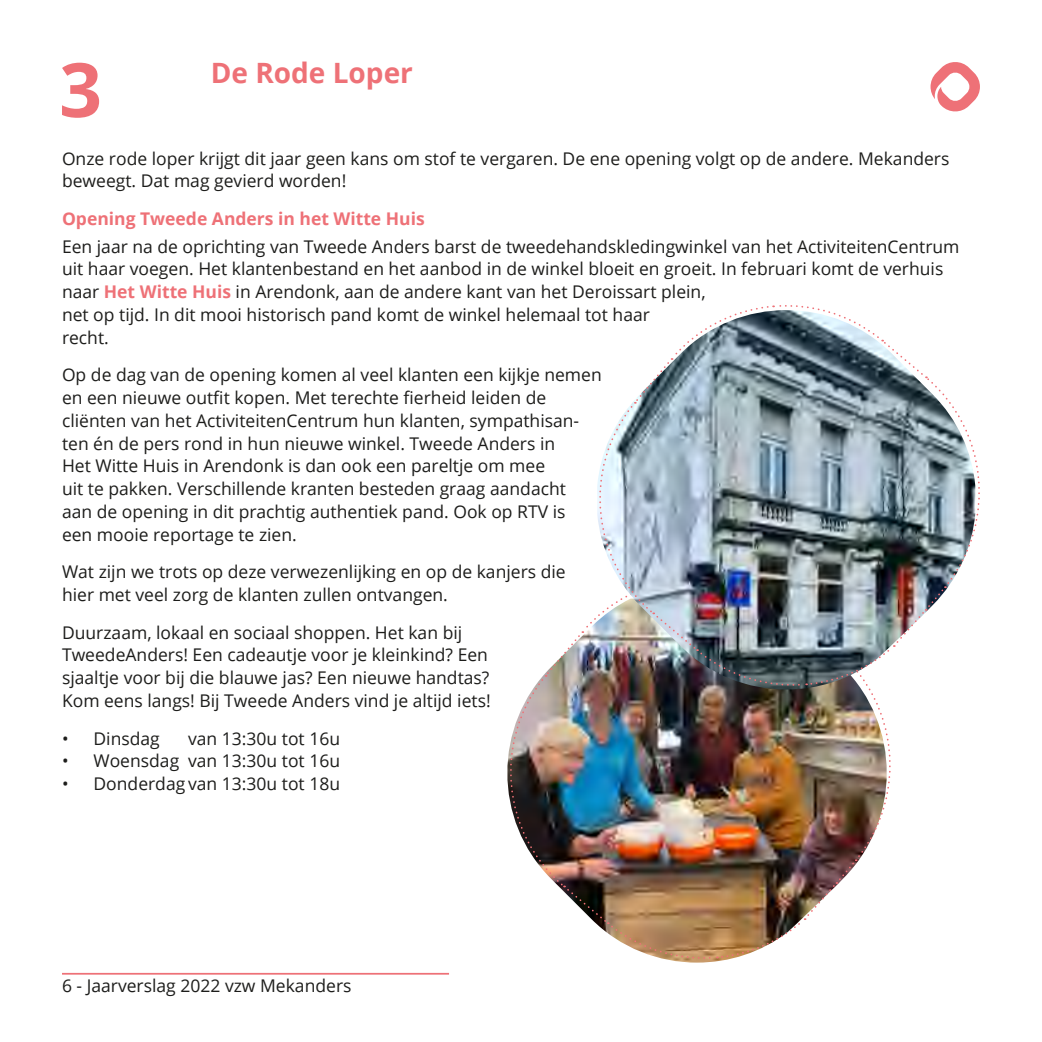
<style>
.page{position:relative;width:1042px;height:1042px;background:#fff}
.page>*{position:absolute;margin:0;border:0;box-sizing:border-box;transform-origin:0 0}
.t1{font:700 75.08px "Open Sans";color:#ee7177}
.t2{font:700 28px "Open Sans";color:#ee7177}
.t3{font:17.5px/22.8px "Open Sans";color:#1d1d1b}
.t4{font:700 17.5px "Open Sans";color:#ee7177}
.s1{font-weight:700;color:#ee7177}
</style>
<div class="page">
<hr style="left:62px;top:973px;width:387px;height:1px;background:#ee7177">
<svg style="left:930px;top:62px;width:50px;height:50px"></svg>
<img style="left:507px;top:305px;width:473px;height:655px">
<h1 class="t1" style="left:59px;top:37px;width:44px">3</h1>
<h2 class="t2" style="left:211px;top:54px;width:204px">De Rode Loper</h2>
<p class="t3" style="left:62px;top:146px;width:889px">Onze rode loper krijgt dit jaar geen kans om stof te vergaren. De ene opening volgt op de andere. Mekanders beweegt. Dat mag gevierd worden!</p>
<p class="t4" style="left:62px;top:206px;width:364px">Opening Tweede Anders in het Witte Huis</p>
<p class="t3" style="left:62px;top:234px;width:899px">Een jaar na de oprichting van Tweede Anders barst de tweedehandskledingwinkel van het ActiviteitenCentrum uit haar voegen. Het klantenbestand en het aanbod in de winkel bloeit en groeit. In februari komt de verhuis naar <span class="s1">Het Witte Huis</span> in Arendonk, aan de andere kant van het Deroissart plein,<br>net op tijd. In dit mooi historisch pand komt de winkel helemaal tot haar<br>recht.</p>
<p class="t3" style="left:62px;top:363px;width:541px">Op de dag van de opening komen al veel klanten een kijkje nemen en een nieuwe outfit kopen. Met terechte fierheid leiden de cliënten van het ActiviteitenCentrum hun klanten, sympathisan&shy;ten én de pers rond in hun nieuwe winkel. Tweede Anders in<br>Het Witte Huis in Arendonk is dan ook een pareltje om mee<br>uit te pakken. Verschillende kranten besteden graag aandacht<br>aan de opening in dit prachtig authentiek pand. Ook op RTV is<br>een mooie reportage te zien.</p>
<p class="t3" style="left:62px;top:560px;width:505px">Wat zijn we trots op deze verwezenlijking en op de kanjers die hier met veel zorg de klanten zullen ontvangen.</p>
<p class="t3" style="left:62px;top:620px;width:430px">Duurzaam, lokaal en sociaal shoppen. Het kan bij TweedeAnders! Een cadeautje voor je kleinkind? Een sjaaltje voor bij die blauwe jas? Een nieuwe handtas?<br>Kom eens langs! Bij Tweede Anders vind je altijd iets!</p>
<p class="t3" style="left:62px;top:726px;width:99px">• Dinsdag</p>
<p class="t3" style="left:188px;top:726px;width:154px">van 13:30u tot 16u</p>
<p class="t3" style="left:62px;top:749px;width:280px">• Woensdag van 13:30u tot 16u</p>
<p class="t3" style="left:62px;top:772px;width:280px">• Donderdag van 13:30u tot 18u</p>
<p class="t3" style="left:62px;top:974px;width:291px">6 - Jaarverslag 2022 vzw Mekanders</p>
</div>
